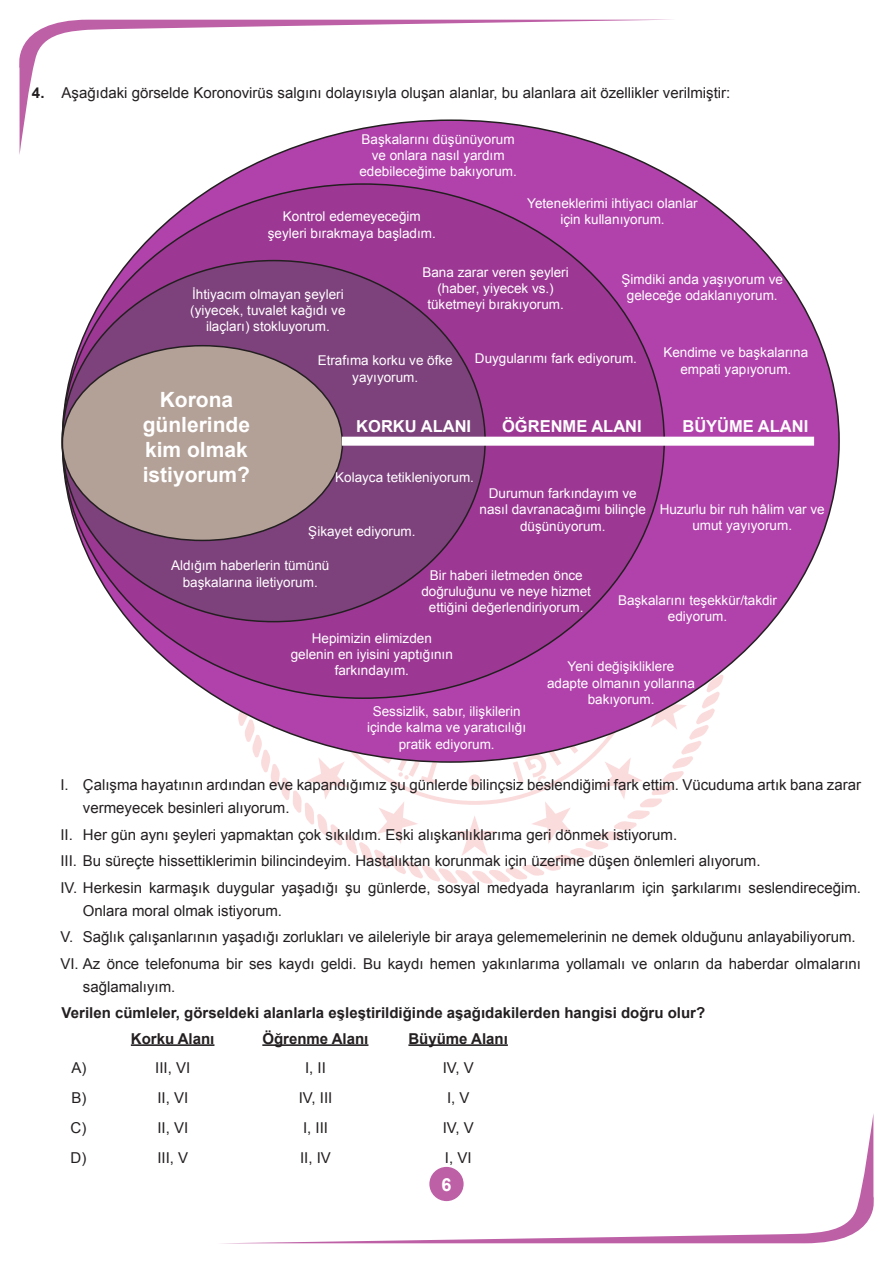
<style>
.page{position:relative;width:893px;height:1263px;background:#fff}
.page>*{position:absolute;margin:0;border:0;box-sizing:border-box;transform-origin:0 0}
.t1{font:700 21px/25.2px "Arial";color:#fff;text-align:center}
.t2{font:700 18px "Arial";color:#fff}
.t3{font:700 16.5px "Arial";color:#fff}
.t4{font:15px/26.7px "Arial";color:#231f20}
.t5{font:700 15px/25.2px "Arial";color:#231f20}
.t6{font:13.5px/16.2px "Arial";color:#fff;text-align:center}
.s1{font-weight:700}
</style>
<div class="page">
<svg style="left:19px;top:20px;width:631px;height:135px"></svg>
<svg style="left:243px;top:1114px;width:631px;height:129px"></svg>
<svg style="left:216px;top:372px;width:518px;height:519px"></svg>
<div style="left:62px;top:120px;width:777px;height:642px;background:#b142ab;border-radius:50%"></div>
<div style="left:62px;top:184px;width:602px;height:514px;background:#9c3893;border-radius:50%"></div>
<div style="left:62px;top:261px;width:423px;height:361px;background:#7d417c;border-radius:50%"></div>
<div style="left:62px;top:346px;width:280px;height:194px;background:#b3a096;border-radius:50%"></div>
<div style="left:342px;top:437px;width:472px;height:9px;background:#fff"></div>
<hr style="left:131px;top:1044px;width:83px;height:2px;background:#231f20">
<hr style="left:262px;top:1044px;width:106px;height:2px;background:#231f20">
<hr style="left:408px;top:1044px;width:100px;height:2px;background:#231f20">
<p class="t4" style="left:32px;top:80px;width:700px"><span class="s1">4.</span> Aşağıdaki görselde Koronovirüs salgını dolayısıyla oluşan alanlar, bu alanlara ait özellikler verilmiştir:</p>
<p class="t6" style="left:359px;top:131px;width:159px">Başkalarını düşünüyorum ve onlara nasıl yardım edebileceğime bakıyorum.</p>
<p class="t6" style="left:268px;top:209px;width:170px">Kontrol edemeyeceğim şeyleri bırakmaya başladım.</p>
<p class="t6" style="left:527px;top:195px;width:172px">Yeteneklerimi ihtiyacı olanlar için kullanıyorum.</p>
<p class="t6" style="left:190px;top:286px;width:157px">İhtiyacım olmayan şeyleri (yiyecek, tuvalet kağıdı ve ilaçları) stokluyorum.</p>
<p class="t6" style="left:422px;top:264px;width:148px">Bana zarar veren şeyleri (haber, yiyecek vs.) tüketmeyi bırakıyorum.</p>
<p class="t6" style="left:622px;top:271px;width:163px">Şimdiki anda yaşıyorum ve geleceğe odaklanıyorum.</p>
<p class="t6" style="left:318px;top:353px;width:137px">Etrafıma korku ve öfke yayıyorum.</p>
<p class="t6" style="left:475px;top:351px;width:164px">Duygularımı fark ediyorum.</p>
<p class="t6" style="left:663px;top:345px;width:146px">Kendime ve başkalarına empati yapıyorum.</p>
<h1 class="t1" style="left:143px;top:387px;width:109px">Korona günlerinde kim olmak istiyorum?</h1>
<p class="t3" style="left:356px;top:415px;width:116px">KORKU ALANI</p>
<p class="t3" style="left:502px;top:415px;width:141px">ÖĞRENME ALANI</p>
<p class="t3" style="left:682px;top:415px;width:127px">BÜYÜME ALANI</p>
<p class="t6" style="left:335px;top:470px;width:140px">Kolayca tetikleniyorum.</p>
<p class="t6" style="left:479px;top:485px;width:168px">Durumun farkındayım ve nasıl davranacağımı bilinçle düşünüyorum.</p>
<p class="t6" style="left:421px;top:567px;width:171px">Bir haberi iletmeden önce doğruluğunu ve neye hizmet ettiğini değerlendiriyorum.</p>
<p class="t6" style="left:291px;top:630px;width:164px">Hepimizin elimizden gelenin en iyisini yaptığının farkındayım.</p>
<p class="t6" style="left:660px;top:501px;width:167px">Huzurlu bir ruh hâlim var ve umut yayıyorum.</p>
<p class="t6" style="left:308px;top:523px;width:109px">Şikayet ediyorum.</p>
<p class="t6" style="left:171px;top:558px;width:160px">Aldığım haberlerin tümünü başkalarına iletiyorum.</p>
<p class="t6" style="left:618px;top:592px;width:161px">Başkalarını teşekkür/takdir ediyorum.</p>
<p class="t6" style="left:547px;top:659px;width:149px">Yeni değişikliklere adapte olmanın yollarına bakıyorum.</p>
<p class="t6" style="left:367px;top:703px;width:161px">Sessizlik, sabır, ilişkilerin içinde kalma ve yaratıcılığı pratik ediyorum.</p>
<p class="t4" style="left:83px;top:774px;width:780px;line-height:22.5px;text-indent:-22px">I. Çalışma hayatının ardından eve kapandığımız şu günlerde bilinçsiz beslendiğimi fark ettim. Vücuduma artık bana zarar vermeyecek besinleri alıyorum.</p>
<p class="t4" style="left:60px;top:821px;width:802px">II. Her gün aynı şeyleri yapmaktan çok sıkıldım. Eski alışkanlıklarıma geri dönmek istiyorum.<br>III. Bu süreçte hissettiklerimin bilincindeyim. Hastalıktan korunmak için üzerime düşen önlemleri alıyorum.<br>IV. Herkesin karmaşık duygular yaşadığı şu günlerde, sosyal medyada hayranlarım için şarkılarımı seslendireceğim.</p>
<p class="t4" style="left:60px;top:897px;width:802px;text-indent:22px">Onlara moral olmak istiyorum.<br>V. Sağlık çalışanlarının yaşadığı zorlukları ve aileleriyle bir araya gelememelerinin ne demek olduğunu anlayabiliyorum.<br>VI. Az önce telefonuma bir ses kaydı geldi. Bu kaydı hemen yakınlarıma yollamalı ve onların da haberdar olmalarını</p>
<p class="t4" style="left:83px;top:973px;width:94px">sağlamalıyım.</p>
<p class="t5" style="left:131px;top:1001px;width:576px;text-indent:-69px">Verilen cümleler, görseldeki alanlarla eşleştirildiğinde aşağıdakilerden hangisi doğru olur?<br>Korku Alanı</p>
<p class="t5" style="left:262px;top:1026px;width:108px">Öğrenme Alanı</p>
<p class="t5" style="left:408px;top:1026px;width:101px">Büyüme Alanı</p>
<p class="t4" style="left:71px;top:1055px;width:16px">A)</p>
<p class="t4" style="left:155px;top:1055px;width:37px">III, VI</p>
<p class="t4" style="left:305px;top:1055px;width:22px">I, II</p>
<p class="t4" style="left:443px;top:1055px;width:33px">IV, V</p>
<p class="t4" style="left:71px;top:1084px;width:16px">B)</p>
<p class="t4" style="left:157px;top:1084px;width:32px">II, VI</p>
<p class="t4" style="left:299px;top:1084px;width:35px">IV, III</p>
<p class="t4" style="left:447px;top:1084px;width:24px">I, V</p>
<p class="t4" style="left:71px;top:1114px;width:17px">C)</p>
<p class="t4" style="left:157px;top:1114px;width:32px">II, VI</p>
<p class="t4" style="left:303px;top:1114px;width:27px">I, III</p>
<p class="t4" style="left:443px;top:1114px;width:33px">IV, V</p>
<p class="t4" style="left:71px;top:1144px;width:17px">D)</p>
<p class="t4" style="left:157px;top:1144px;width:32px">III, V</p>
<p class="t4" style="left:300px;top:1144px;width:32px">II, IV</p>
<p class="t4" style="left:445px;top:1144px;width:28px">I, VI</p>
<h2 class="t2" style="left:442px;top:1174px;width:12px">6</h2>
</div>
